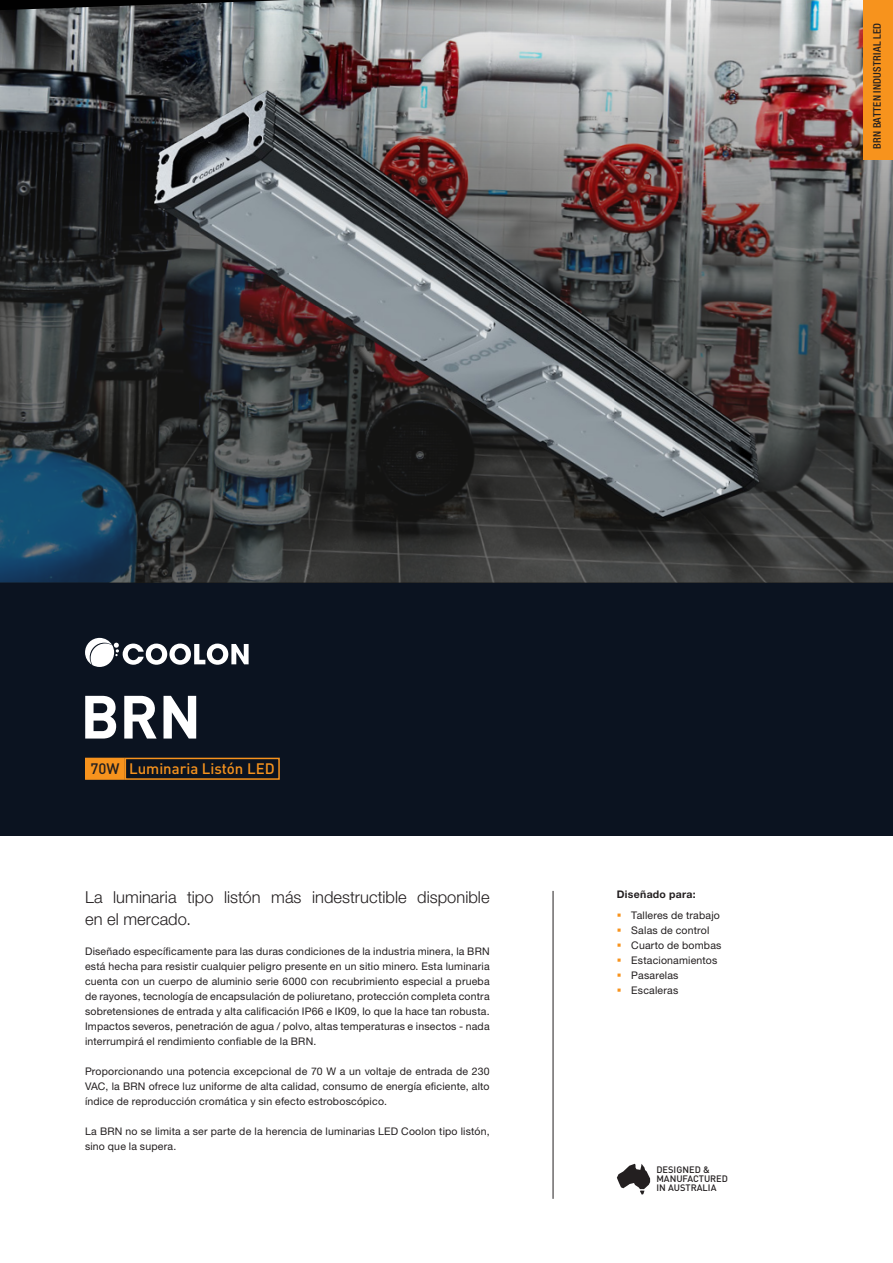
<style>
.page{position:relative;width:893px;height:1263px;background:#fff}
.page>*{position:absolute;margin:0;border:0;box-sizing:border-box;transform-origin:0 0}
.t1{font:700 60px "DIN Pro";color:#fff}
.t2{font:300 16.5px/22.5px "Helvetica Neue LT Std";color:#231f20}
.t3{font:500 15px "DIN Pro";color:#f7931d}
.t4{font:500 15px "DIN Pro";color:#231f20}
.t5{font:10.5px/15px "Helvetica Neue LT Std";letter-spacing:.02em;color:#231f20;text-align:justify}
.icon_ft_-_body{font:500 condensed 10.5px "Helvetica Neue LT Std";letter-spacing:.03em;color:#231f20}
.t6{font:700 10.5px "Helvetica Neue LT Std";letter-spacing:.025em;color:#231f20}
.t7{font:500 9.3px/9.3px "DIN Pro";color:#231f20}
</style>
<div class="page">
<div style="left:0;top:583px;width:893px;height:253px;background:#0b1320"></div>
<hr style="left:553px;top:891px;width:1px;height:308px;background:#231f20">
<svg style="left:617px;top:1164px;width:33px;height:31px"></svg>
<svg style="left:0;top:0;width:893px;height:583px"></svg>
<img style="left:149px;top:84px;width:619px;height:443px">
<svg style="left:85px;top:638px;width:164px;height:29px"></svg>
<div style="left:863px;top:0;width:30px;height:159px;background:#f7931d"></div>
<div style="left:86px;top:758px;width:38px;height:21px;background:#f7931d"></div>
<div style="left:85px;top:758px;width:40px;height:22px;border:2px solid #f7931d"></div>
<div style="left:125px;top:758px;width:155px;height:22px;border:2px solid #f7931d"></div>
<p class="icon_ft_-_body" style="left:871px;top:149px;width:127px;rotate:-90deg">BRN BATTEN INDUSTRIAL LED</p>
<p class="t1" style="left:80px;top:676px;width:122px">BRN</p>
<p class="t4" style="left:90px;top:759px;width:31px">70W</p>
<p class="t3" style="left:129px;top:759px;width:147px">Luminaria Listón LED</p>
<p class="t2" style="left:85px;top:885px;width:406px">La luminaria tipo listón más indestructible disponible en el mercado.</p>
<p class="t5" style="left:85px;top:944px;width:406px">Diseñado específicamente para las duras condiciones de la industria minera, la BRN está hecha para resistir cualquier peligro presente en un sitio minero. Esta luminaria cuenta con un cuerpo de aluminio serie 6000 con recubrimiento especial a prueba de rayones, tecnología de encapsulación de poliuretano, protección completa contra sobretensiones de entrada y alta calificación IP66 e IK09, lo que la hace tan robusta.<br>Impactos severos, penetración de agua / polvo, altas temperaturas e insectos - nada interrumpirá el rendimiento confiable de la BRN.</p>
<p class="t5" style="left:85px;top:1064px;width:406px">Proporcionando una potencia excepcional de 70 W a un voltaje de entrada de 230<br>VAC, la BRN ofrece luz uniforme de alta calidad, consumo de energía eficiente, alto índice de reproducción cromática y sin efecto estroboscópico.</p>
<p class="t5" style="left:85px;top:1124px;width:406px">La BRN no se limita a ser parte de la herencia de luminarias LED Coolon tipo listón, sino que la supera.</p>
<p class="t6" style="left:617px;top:888px;width:80px">Diseñado para:</p>
<p class="t5" style="left:631px;top:907px;width:90px">Talleres de trabajo</p>
<p class="t5" style="left:631px;top:922px;width:80px">Salas de control</p>
<p class="t5" style="left:631px;top:937px;width:92px">Cuarto de bombas</p>
<p class="t5" style="left:631px;top:952px;width:88px">Estacionamientos</p>
<p class="t5" style="left:631px;top:967px;width:49px">Pasarelas</p>
<p class="t5" style="left:631px;top:982px;width:49px">Escaleras</p>
<p class="t7" style="left:656px;top:1164px;width:73px">DESIGNED &amp;<br>MANUFACTURED<br>IN AUSTRALIA</p>
</div>
